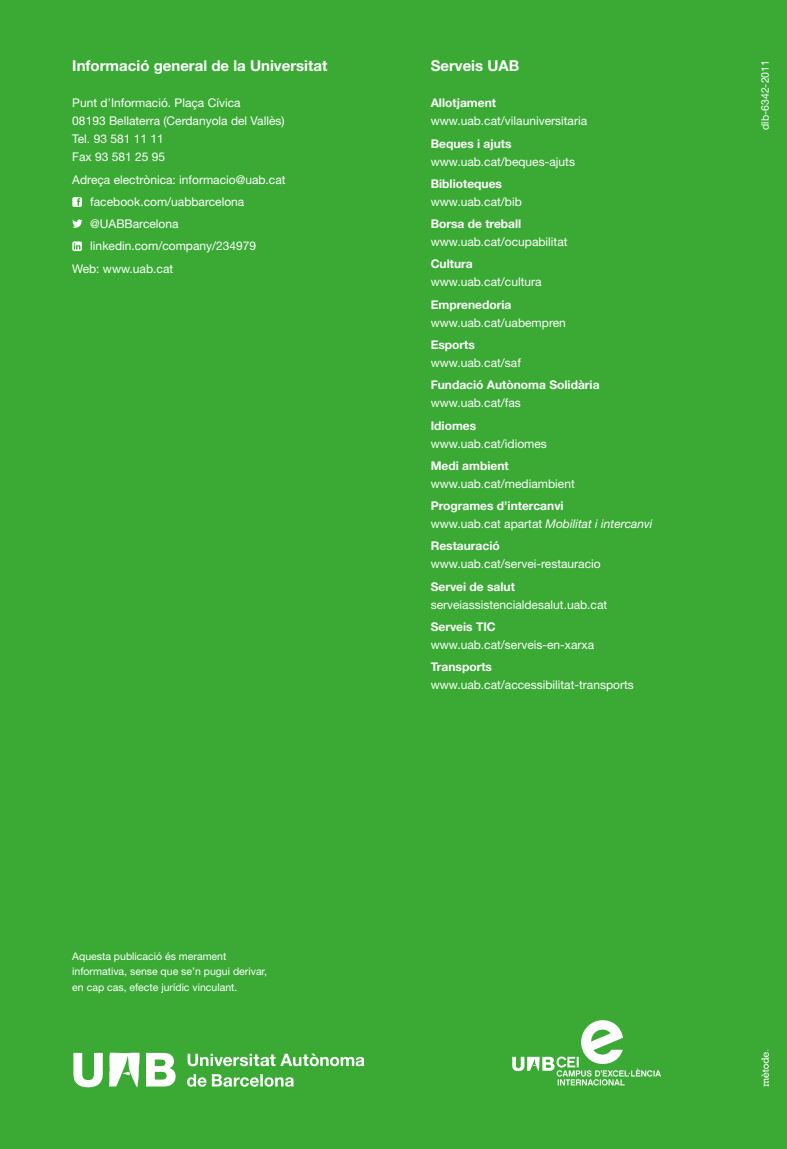
<style>
.page{position:relative;width:787px;height:1149px;background:#fff}
.page>*{position:absolute;margin:0;border:0;box-sizing:border-box;transform-origin:0 0}
.t1{font:700 15px "Helvetica Neue";color:#fff}
.t2{font:12px/18px "Helvetica Neue";color:#fff}
.t3{font:700 12px/18px "Helvetica Neue";color:#fff}
.t4{font:10.5px/15px "Helvetica Neue";color:#fff}
.s1{font-weight:400}
.s2{font-weight:400;font-style:italic}
</style>
<div class="page">
<div style="left:0;top:0;width:787px;height:1148px;background:#3aaa35"></div>
<svg style="left:72px;top:219px;width:10px;height:9px"></svg>
<svg style="left:72px;top:197px;width:10px;height:10px"></svg>
<svg style="left:761px;top:1049px;width:7px;height:37px"></svg>
<svg style="left:72px;top:241px;width:10px;height:10px"></svg>
<svg style="left:512px;top:1020px;width:149px;height:65px"></svg>
<svg style="left:73px;top:1052px;width:291px;height:35px"></svg>
<p class="t1" style="left:72px;top:57px;width:256px">Informació general de la Universitat</p>
<p class="t2" style="left:72px;top:94px;width:214px">Punt d’Informació. Plaça Cívica<br>08193 Bellaterra (Cerdanyola del Vallès)<br>Tel. 93 581 11 11<br>Fax 93 581 25 95</p>
<p class="t2" style="left:72px;top:170px;width:215px">Adreça electrònica: informacio@uab.cat</p>
<p class="t2" style="left:90px;top:192px;width:156px">facebook.com/uabbarcelona</p>
<p class="t2" style="left:90px;top:215px;width:90px">@UABBarcelona</p>
<p class="t2" style="left:90px;top:237px;width:167px">linkedin.com/company/234979</p>
<p class="t2" style="left:72px;top:259px;width:102px">Web: www.uab.cat</p>
<p class="t1" style="left:431px;top:57px;width:90px">Serveis UAB</p>
<p class="t3" style="left:431px;top:94px;width:67px">Allotjament</p>
<p class="t2" style="left:431px;top:112px;width:158px">www.uab.cat/vilauniversitaria</p>
<p class="t3" style="left:431px;top:134px;width:82px">Beques i ajuts</p>
<p class="t2" style="left:431px;top:152px;width:146px">www.uab.cat/beques-ajuts</p>
<p class="t3" style="left:431px;top:174px;width:73px">Biblioteques</p>
<p class="t2" style="left:431px;top:192px;width:93px">www.uab.cat/bib</p>
<p class="t3" style="left:431px;top:214px;width:92px">Borsa de treball</p>
<p class="t2" style="left:431px;top:233px;width:138px">www.uab.cat/ocupabilitat</p>
<p class="t3" style="left:431px;top:255px;width:43px">Cultura</p>
<p class="t2" style="left:431px;top:273px;width:112px">www.uab.cat/cultura</p>
<p class="t3" style="left:431px;top:295px;width:82px">Emprenedoria</p>
<p class="t2" style="left:431px;top:313px;width:137px">www.uab.cat/uabempren</p>
<p class="t3" style="left:431px;top:335px;width:46px">Esports</p>
<p class="t2" style="left:431px;top:353px;width:92px">www.uab.cat/saf</p>
<p class="t3" style="left:431px;top:375px;width:170px">Fundació Autònoma Solidària</p>
<p class="t2" style="left:431px;top:394px;width:92px">www.uab.cat/fas</p>
<p class="t3" style="left:431px;top:416px;width:47px">Idiomes</p>
<p class="t2" style="left:431px;top:434px;width:118px">www.uab.cat/idiomes</p>
<p class="t3" style="left:431px;top:456px;width:79px">Medi ambient</p>
<p class="t2" style="left:431px;top:474px;width:146px">www.uab.cat/mediambient</p>
<p class="t3" style="left:431px;top:496px;width:223px">Programes d’intercanvi<br><span class="s1">www.uab.cat apartat</span> <span class="s2">Mobilitat i intercanvi</span></p>
<p class="t3" style="left:431px;top:536px;width:71px">Restauració</p>
<p class="t2" style="left:431px;top:555px;width:171px">www.uab.cat/servei-restauracio</p>
<p class="t3" style="left:431px;top:577px;width:86px">Servei de salut</p>
<p class="t2" style="left:431px;top:595px;width:178px">serveiassistencialdesalut.uab.cat</p>
<p class="t3" style="left:431px;top:617px;width:67px">Serveis TIC</p>
<p class="t2" style="left:431px;top:635px;width:165px">www.uab.cat/serveis-en-xarxa</p>
<p class="t3" style="left:431px;top:657px;width:63px">Transports</p>
<p class="t2" style="left:431px;top:675px;width:205px">www.uab.cat/accessibilitat-transports</p>
<p class="t4" style="left:72px;top:948px;width:196px">Aquesta publicació és merament informativa, sense que se’n pugui derivar, en cap cas, efecte jurídic vinculant.</p>
<p class="t4" style="left:757px;top:130px;width:71px;rotate:-90deg">dlb-6342-2011</p>
</div>
